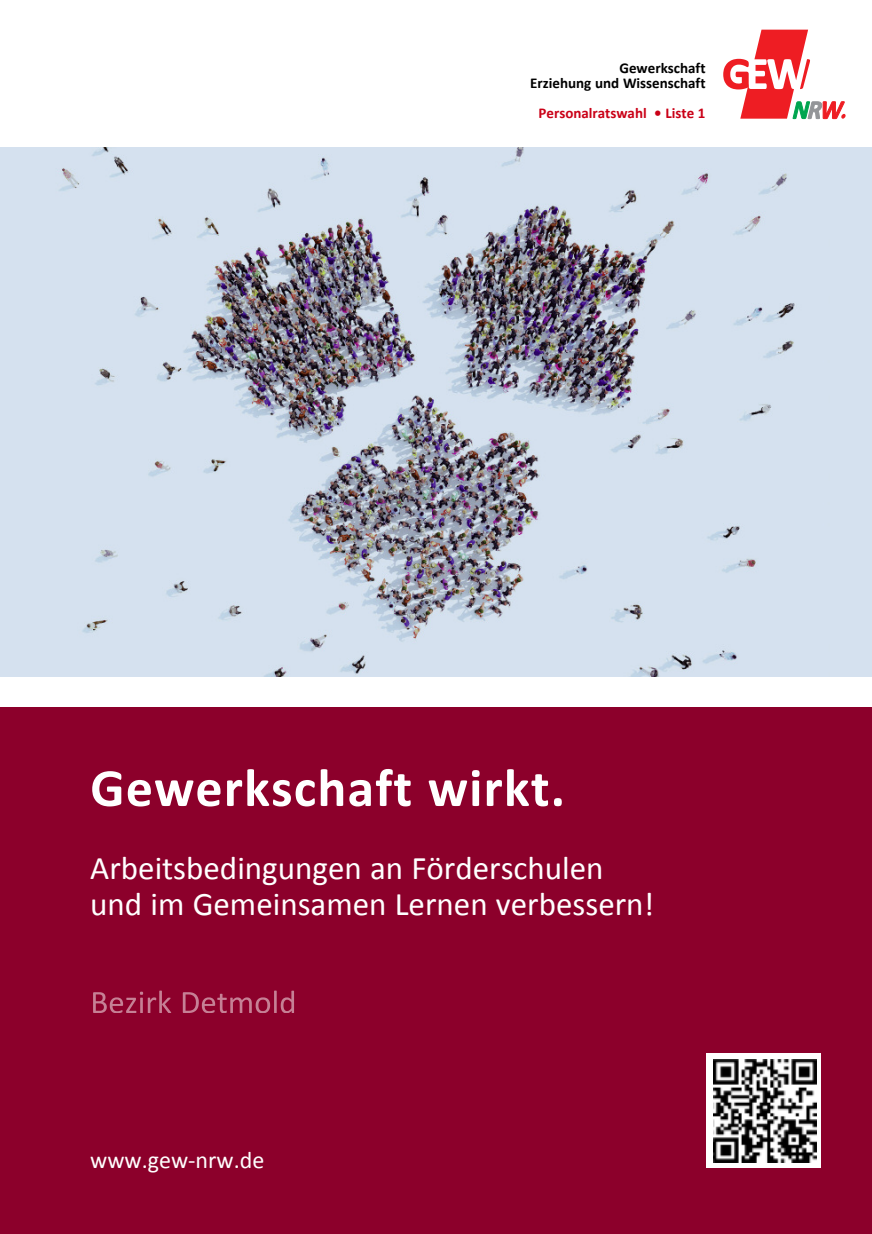
<style>
.page{position:relative;width:872px;height:1234px;background:#fff}
.page>*{position:absolute;margin:0;border:0;box-sizing:border-box;transform-origin:0 0}
.t1{font:700 54px "Calibri";letter-spacing:.02em;color:#fff}
.t2{font:33px/36px "Calibri";color:#fff}
.t3{font:24px "Calibri";color:#fff}
.t4{font:700 15px/15px "Calibri";color:#000;text-align:right}
.t5{font:700 15px "Calibri";color:#ca0017}
</style>
<div class="page">
<div style="left:0;top:694px;width:872px;height:539px;background:#8c002b"></div>
<svg style="left:93px;top:991px;width:50px;height:22px"></svg>
<img style="left:0;top:148px;width:872px;height:528px">
<div style="left:0;top:676px;width:872px;height:30px;background:#fff"></div>
<svg style="left:723px;top:29px;width:122px;height:91px"></svg>
<div style="left:706px;top:1052px;width:115px;height:115px;background:#fff"></div>
<img style="left:713px;top:1059px;width:103px;height:102px">
<p class="t4" style="left:530px;top:61px;width:177px">Gewerkschaft<br>Erziehung und Wissenschaft</p>
<p class="t5" style="left:538px;top:104px;width:169px">Personalratswahl • Liste 1</p>
<h1 class="t1" style="left:90px;top:754px;width:476px">Gewerkschaft wirkt.</h1>
<p class="t2" style="left:90px;top:850px;width:565px">Arbeitsbedingungen an Förderschulen und im Gemeinsamen Lernen verbessern!</p>
<p class="t3" style="left:90px;top:1144px;width:176px">www.gew-nrw.de</p>
</div>
